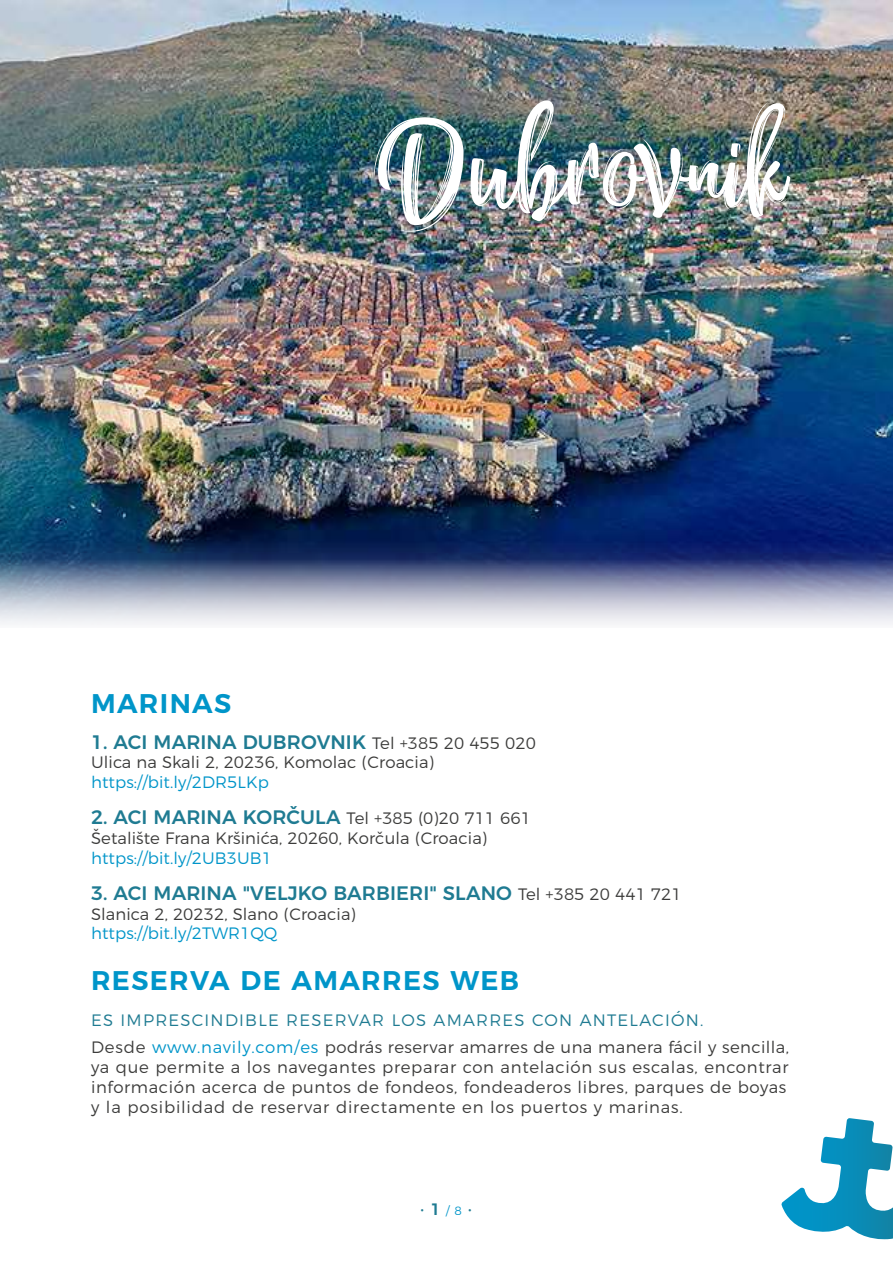
<style>
.page{position:relative;width:893px;height:1263px;background:#fff}
.page>*{position:absolute;margin:0;border:0;box-sizing:border-box;transform-origin:0 0}
.t1{font:167.7px "Nettizen Script TRIAL";color:#fff}
.t2{font:600 27px "Montserrat";letter-spacing:.05em;color:#0095c9}
.t3{font:500 19.5px "Montserrat";letter-spacing:.005em;color:#1f7b92}
.t4{font:300 16.5px/19.8px "Montserrat";letter-spacing:.04em;color:#3c3c3b}
.t5{font:300 16.5px "Montserrat";letter-spacing:.005em;color:#3c3c3b}
.t6{font:300 16.5px "Montserrat";letter-spacing:.005em;color:#0095c9}
.t7{font:500 16.5px "Montserrat";color:#1f7b92}
.s1{font-weight:300;font-size:16.5px;color:#3c3c3b}
.s2{color:#1f7b92}
.s3{color:#0095c9}
.s4{font-weight:300;font-size:12px;color:#0095c9}
</style>
<div class="page">
<svg style="left:781px;top:1118px;width:112px;height:122px"></svg>
<img style="left:0;top:0;width:893px;height:540px">
<svg style="left:0;top:540px;width:893px;height:84px"></svg>
<h1 class="t1" style="left:375px;top:99px;width:413px">Dubrovnik</h1>
<h2 class="t2" style="left:91px;top:681px;width:142px">MARINAS</h2>
<p class="t3" style="left:91px;top:726px;width:446px">1. ACI MARINA DUBROVNIK <span class="s1">Tel +385 20 455 020</span></p>
<p class="t5" style="left:91px;top:750px;width:344px">Ulica na Skali 2, 20236, Komolac (Croacia)</p>
<p class="t6" style="left:91px;top:769px;width:179px">https://bit.ly/2DR5LKp</p>
<p class="t3" style="left:91px;top:801px;width:441px">2. ACI MARINA KORČULA <span class="s1">Tel +385 (0)20 711 661</span></p>
<p class="t5" style="left:91px;top:825px;width:398px">Šetalište Frana Kršinića, 20260, Korčula (Croacia)</p>
<p class="t6" style="left:91px;top:845px;width:182px">https://bit.ly/2UB3UB1</p>
<p class="t3" style="left:91px;top:877px;width:592px">3. ACI MARINA "VELJKO BARBIERI" SLANO <span class="s1">Tel +385 20 441 721</span></p>
<p class="t5" style="left:91px;top:901px;width:266px">Slanica 2, 20232, Slano (Croacia)</p>
<p class="t6" style="left:91px;top:921px;width:188px">https://bit.ly/2TWR1QQ</p>
<h2 class="t2" style="left:91px;top:958px;width:430px">RESERVA DE AMARRES WEB</h2>
<p class="t4" style="left:91px;top:1005px;width:699px;line-height:27px"><span class="s2">ES IMPRESCINDIBLE RESERVAR LOS AMARRES CON ANTELACIÓN.<br></span>Desde <span class="s3">www.navily.com/es</span> podrás reservar amarres de una manera fácil y sencilla,</p>
<p class="t4" style="left:91px;top:1056px;width:699px">ya que permite a los navegantes preparar con antelación sus escalas, encontrar información acerca de puntos de fondeos, fondeaderos libres, parques de boyas y la posibilidad de reservar directamente en los puertos y marinas.</p>
<p class="t7" style="left:420px;top:1196px;width:53px">· 1 <span class="s4">/ 8</span> ·</p>
</div>
